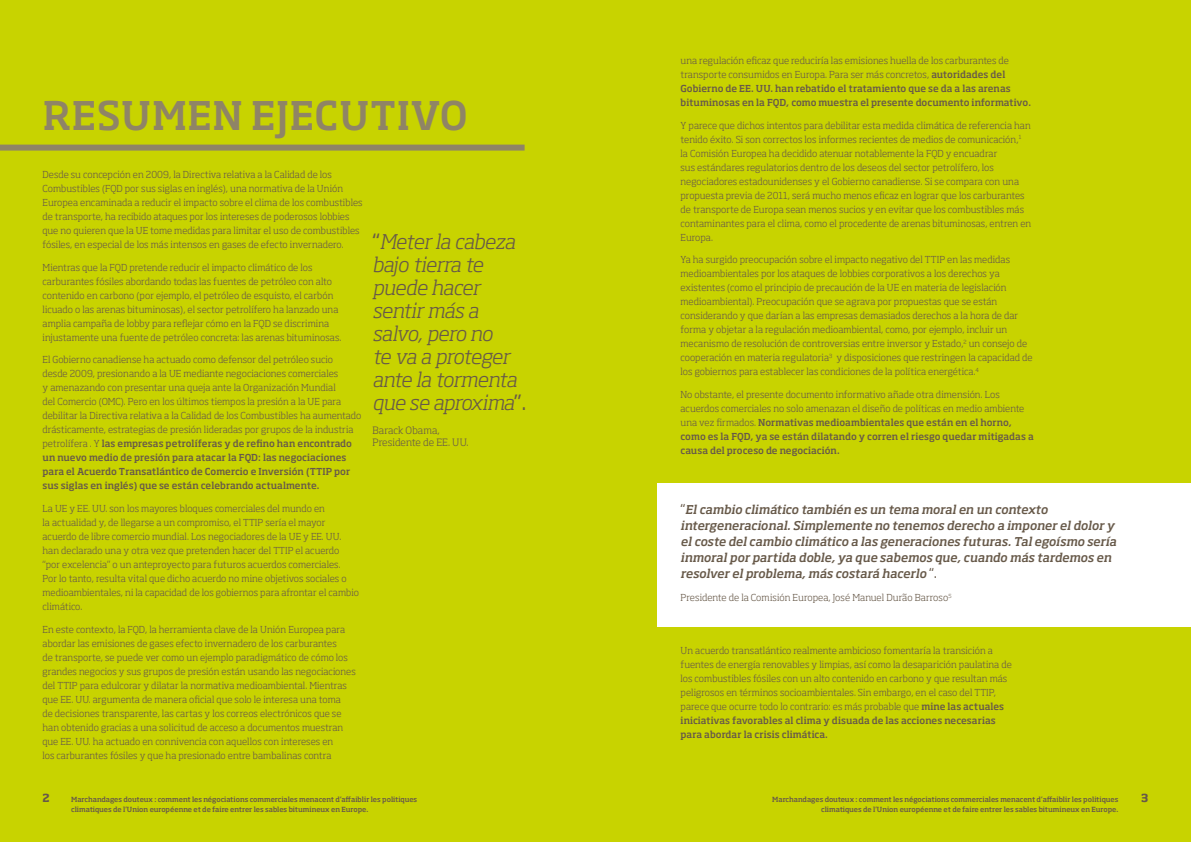
<style>
.page{position:relative;width:1191px;height:842px;background:#c8d300}
.page>*{position:absolute;margin:0;border:0;box-sizing:border-box;transform-origin:0 0}
.t1{font:500 39px "Soho Std";letter-spacing:.015em;color:#8f8466}
.t2{font:italic 300 20px/23px "Soho Std";letter-spacing:-.01em;color:#675949}
.t3{font:italic 500 12px/16px "Soho Std";letter-spacing:-.01em;color:#675949}
.t4{font:700 11px "Soho Std";color:#675949}
.t5{font:300 10px/12px "Soho Std";letter-spacing:.01em;color:#675949}
.t6{font:300 9.5px/14px "Soho Std";letter-spacing:.005em;color:#675949}
.t7{font:500 9.5px/14px "Soho Std";color:#675949}
.t8{font:500 7px/10px "Soho Std";letter-spacing:-.005em;color:#675949}
.s1{font-weight:500}
.s2{font-weight:400;font-style:normal}
.s3{font-weight:300}
.s4{font-weight:400;font-style:normal;font-size:13px}
</style>
<div class="page">
<div style="left:0;top:145px;width:524px;height:6px;background:#8f8466"></div>
<div style="left:658px;top:483px;width:533px;height:143px;background:#fff"></div>
<h1 class="t1" style="left:43px;top:90px;width:426px">RESUMEN EJECUTIVO</h1>
<p class="t6" style="left:43px;top:168px;width:321px">Desde su concepción en 2009, la Directiva relativa a la Calidad de los Combustibles (FQD por sus siglas en inglés), una normativa de la Unión Europea encaminada a reducir el impacto sobre el clima de los combustibles de transporte, ha recibido ataques por los intereses de poderosos lobbies que no quieren que la UE tome medidas para limitar el uso de combustibles fósiles, en especial de los más intensos en gases de efecto invernadero.</p>
<p class="t6" style="left:43px;top:260px;width:300px">Mientras que la FQD pretende reducir el impacto climático de los carburantes fósiles abordando todas las fuentes de petróleo con alto contenido en carbono (por ejemplo, el petróleo de esquisto, el carbón licuado o las arenas bituminosas), el sector petrolífero ha lanzado una amplia campaña de lobby para reflejar cómo en la FQD se discrimina injustamente una fuente de petróleo concreta: las arenas bituminosas.</p>
<p class="t6" style="left:43px;top:353px;width:320px">El Gobierno canadiense ha actuado como defensor del petróleo sucio<br>desde 2009, presionando a la UE mediante negociaciones comerciales<br>y amenazando con presentar una queja ante la Organización Mundial<br>del Comercio (OMC). Pero en los últimos tiempos la presión a la UE para debilitar la Directiva relativa a la Calidad de los Combustibles ha aumentado drásticamente, estrategias de presión lideradas por grupos de la industria petrolífera . Y <span class="s1">las empresas petrolíferas y de refino han encontrado un nuevo medio de presión para atacar la FQD: las negociaciones para el Acuerdo Transatlántico de Comercio e Inversión (TTIP por sus siglas en inglés) que se están celebrando actualmente.</span></p>
<p class="t6" style="left:43px;top:501px;width:318px">La UE y EE. UU. son los mayores bloques comerciales del mundo en<br>la actualidad y, de llegarse a un compromiso, el TTIP sería el mayor acuerdo de libre comercio mundial. Los negociadores de la UE y EE. UU. han declarado una y otra vez que pretenden hacer del TTIP el acuerdo “por excelencia” o un anteproyecto para futuros acuerdos comerciales.<br>Por lo tanto, resulta vital que dicho acuerdo no mine objetivos sociales o medioambientales, ni la capacidad de los gobiernos para afrontar el cambio climático.</p>
<p class="t6" style="left:43px;top:622px;width:315px">En este contexto, la FQD, la herramienta clave de la Unión Europea para abordar las emisiones de gases efecto invernadero de los carburantes<br>de transporte, se puede ver como un ejemplo paradigmático de cómo los grandes negocios y sus grupos de presión están usando las negociaciones del TTIP para edulcorar y dilatar la normativa medioambiental. Mientras que EE. UU. argumenta de manera oficial que solo le interesa una toma<br>de decisiones transparente, las cartas y los correos electrónicos que se han obtenido gracias a una solicitud de acceso a documentos muestran que EE. UU. ha actuado en connivencia con aquellos con intereses en<br>los carburantes fósiles y que ha presionado entre bambalinas contra</p>
<h2 class="t2" style="left:372px;top:230px;width:155px"><span class="s2">“</span>Meter la cabeza bajo tierra te puede hacer sentir más a salvo, pero no<br>te va a proteger ante la tormenta que se aproxima<span class="s2">”.</span></h2>
<p class="t5" style="left:372px;top:424px;width:98px">Barack Obama,<br>Presidente de EE. UU.</p>
<p class="t7" style="left:680px;top:53px;width:352px"><span class="s3">una regulación eficaz que reduciría las emisiones huella de los carburantes de transporte consumidos en Europa. Para ser más concretos,</span> autoridades del Gobierno de EE. UU. han rebatido el tratamiento que se da a las arenas bituminosas en la FQD, como muestra el presente documento informativo.</p>
<p class="t6" style="left:680px;top:118px;width:352px">Y parece que dichos intentos para debilitar esta medida climática de referencia han tenido éxito. Si son correctos los informes recientes de medios de comunicación,<sup>1<br></sup>la Comisión Europea ha decidido atenuar notablemente la FQD y encuadrar<br>sus estándares regulatorios dentro de los deseos del sector petrolífero, los negociadores estadounidenses y el Gobierno canadiense. Si se compara con una propuesta previa de 2011, será mucho menos eficaz en lograr que los carburantes de transporte de Europa sean menos sucios y en evitar que los combustibles más contaminantes para el clima, como el procedente de arenas bituminosas, entren en Europa.</p>
<p class="t6" style="left:680px;top:252px;width:353px">Ya ha surgido preocupación sobre el impacto negativo del TTIP en las medidas medioambientales por los ataques de lobbies corporativos a los derechos ya existentes (como el principio de precaución de la UE en materia de legislación medioambiental). Preocupación que se agrava por propuestas que se están considerando y que darían a las empresas demasiados derechos a la hora de dar forma y objetar a la regulación medioambiental, como, por ejemplo, incluir un mecanismo de resolución de controversias entre inversor y Estado,<sup>2</sup> un consejo de cooperación en materia regulatoria<sup>3</sup> y disposiciones que restringen la capacidad de los gobiernos para establecer las condiciones de la política energética.<sup>4</sup></p>
<p class="t6" style="left:680px;top:387px;width:355px">No obstante, el presente documento informativo añade otra dimensión. Los acuerdos comerciales no solo amenazan el diseño de políticas en medio ambiente una vez firmados. <span class="s1">Normativas medioambientales que están en el horno, como es la FQD, ya se están dilatando y corren el riesgo quedar mitigadas a causa del proceso de negociación.</span></p>
<p class="t3" style="left:680px;top:501px;width:437px"><span class="s4">“</span>El cambio climático también es un tema moral en un contexto intergeneracional. Simplemente no tenemos derecho a imponer el dolor y el coste del cambio climático a las generaciones futuras. Tal egoísmo sería inmoral por partida doble, ya que sabemos que, cuando más tardemos en resolver el problema, más costará hacerlo <span class="s4">“.</span></p>
<p class="t6" style="left:680px;top:591px;width:272px">Presidente de la Comisión Europea, José Manuel Durão Barroso<sup>5</sup></p>
<p class="t6" style="left:680px;top:644px;width:333px">Un acuerdo transatlántico realmente ambicioso fomentaría la transición a fuentes de energía renovables y limpias, así como la desaparición paulatina de los combustibles fósiles con un alto contenido en carbono y que resultan más peligrosos en términos socioambientales. Sin embargo, en el caso del TTIP, parece que ocurre todo lo contrario: es más probable que <span class="s1">mine las actuales iniciativas favorables al clima y disuada de las acciones necesarias para abordar la crisis climática.</span></p>
<p class="t4" style="left:43px;top:791px;width:9px">2</p>
<p class="t8" style="left:71px;top:794px;width:348px">Marchandages douteux : comment les négociations commerciales menacent d’affaiblir les politiques climatiques de l’Union européenne et de faire entrer les sables bitumineux en Europe.</p>
<p class="t8" style="left:772px;top:794px;width:348px">Marchandages douteux : comment les négociations commerciales menacent d’affaiblir les politiques</p>
<p class="t4" style="left:1141px;top:791px;width:9px">3</p>
<p class="t8" style="left:71px;top:794px;width:262px">Tratos sucios : Cómo las negociaciones comerciales amenazan con inar las políticas climáticas de la UE y con traer arenas bi umino s a Europa</p>
<p class="t8" style="left:881px;top:794px;width:238px;text-indent:-22px">Tratos sucios: Cómo las negociaciones comerciales amenazan con minar la políticas climáticas de la UE y con traer arenas bituminosas a Europa</p>
<p class="t8" style="left:821px;top:804px;width:299px">climatiques de l’Union européenne et de faire entrer les sables bitumineux en Europe.</p>
</div>
